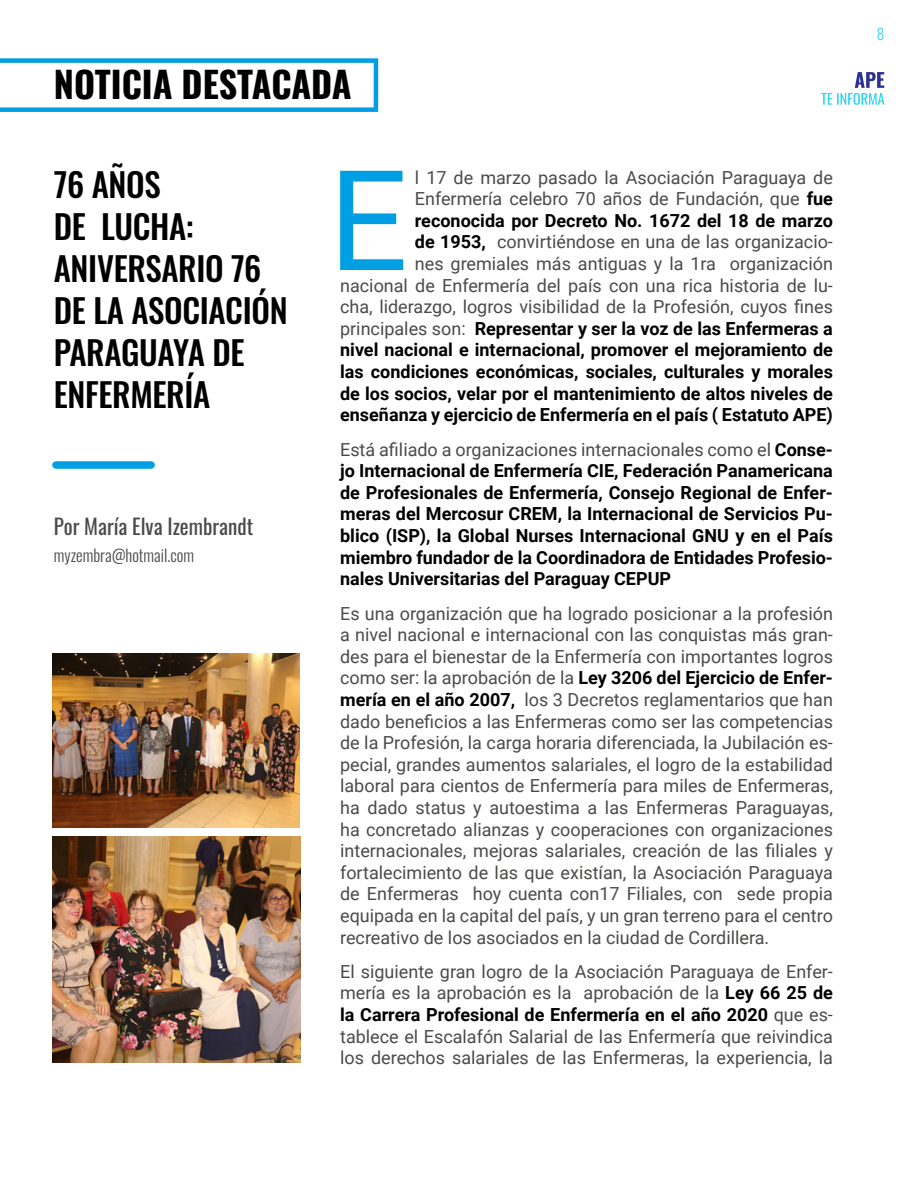
<style>
.page{position:relative;width:918px;height:1188px;background:#fff}
.page>*{position:absolute;margin:0;border:0;box-sizing:border-box;transform-origin:0 0}
.t1{font:139.5px "Roboto";color:#009fe3}
.t2{font:700 36px "Oswald";color:#000}
.t3{font:500 33px/42px "Oswald";letter-spacing:-.01em;color:#000}
.t4{font:21px "Oswald";color:#4a4a49}
.t5{font:18px/21.6px "Roboto";color:#4a4a49;text-align:justify}
.t6{font:700 18px/21.6px "Roboto";color:#000;text-align:right}
.t7{font:300 16.5px "Oswald";color:#4a4a49}
.t8{font:300 15px "Oswald";color:#2dd6f0}
.s1{font-weight:400;color:#4a4a49}
.s2{font-weight:700;color:#000}
</style>
<div class="page">
<svg style="left:821px;top:72px;width:63px;height:33px"></svg>
<svg style="left:0;top:58px;width:378px;height:54px"></svg>
<div style="left:56px;top:461px;width:95px;height:8px;background:#009fe3"></div>
<img style="left:52px;top:836px;width:248px;height:226px">
<img style="left:52px;top:654px;width:248px;height:174px">
<h2 class="t2" style="left:54px;top:53px;width:299px">NOTICIA DESTACADA</h2>
<h3 class="t3" style="left:54px;top:160px;width:235px">76 AÑOS<br>DE LUCHA:<br>ANIVERSARIO 76<br>DE LA ASOCIACIÓN<br>PARAGUAYA DE<br>ENFERMERÍA</h3>
<p class="t4" style="left:54px;top:508px;width:201px">Por María Elva Izembrandt</p>
<p class="t7" style="left:54px;top:540px;width:142px">myzembra@hotmail.com</p>
<p class="t6" style="left:340px;top:166px;width:494px"><span class="s1">l 17 de marzo pasado la Asociación Paraguaya de Enfermería celebro 70 años de Fundación, que</span> fue reconocida por Decreto No. 1672 del 18 de marzo<br>de 1953, <span class="s1">convirtiéndose en una de las organizacio-<br>nes gremiales más antiguas y la 1ra organización<br>nacional de Enfermería del país con una rica historia de lu&shy;cha, liderazgo, logros visibilidad de la Profesión, cuyos fines principales son:</span> Representar y ser la voz de las Enfermeras a nivel nacional e internacional, promover el mejoramiento de las condiciones económicas, sociales, culturales y morales de los socios, velar por el mantenimiento de altos niveles de enseñanza y ejercicio de Enfermería en el país ( Estatuto APE)</p>
<p class="t6" style="left:340px;top:438px;width:494px;text-align:justify"><span class="s1">Está afiliado a organizaciones internacionales como el</span> Conse&shy;jo Internacional de Enfermería CIE, Federación Panamericana de Profesionales de Enfermería, Consejo Regional de Enfer&shy;meras del Mercosur CREM, la Internacional de Servicios Pu&shy;blico (ISP), la Global Nurses Internacional GNU y en el País miembro fundador de la Coordinadora de Entidades Profesio&shy;nales Universitarias del Paraguay CEPUP</p>
<p class="t5" style="left:340px;top:602px;width:494px">Es una organización que ha logrado posicionar a la profesión a nivel nacional e internacional con las conquistas más gran&shy;des para el bienestar de la Enfermería con importantes logros como ser: la aprobación de la <span class="s2">Ley 3206 del Ejercicio de Enfer&shy;mería en el año 2007,</span> los 3 Decretos reglamentarios que han dado beneficios a las Enfermeras como ser las competencias de la Profesión, la carga horaria diferenciada, la Jubilación es&shy;pecial, grandes aumentos salariales, el logro de la estabilidad laboral para cientos de Enfermería para miles de Enfermeras, ha dado status y autoestima a las Enfermeras Paraguayas, ha concretado alianzas y cooperaciones con organizaciones internacionales, mejoras salariales, creación de las filiales y fortalecimiento de las que existían, la Asociación Paraguaya de Enfermeras hoy cuenta con17 Filiales, con sede propia equipada en la capital del país, y un gran terreno para el centro recreativo de los asociados en la ciudad de Cordillera.</p>
<p class="t5" style="left:340px;top:960px;width:494px">El siguiente gran logro de la Asociación Paraguaya de Enfer&shy;mería es la aprobación es la aprobación de la <span class="s2">Ley 66 25 de la Carrera Profesional de Enfermería en el año 2020</span> que es&shy;tablece el Escalafón Salarial de las Enfermería que reivindica los derechos salariales de las Enfermeras, la experiencia, la</p>
<h1 class="t1" style="left:329px;top:123px;width:81px">E</h1>
<p class="t8" style="left:877px;top:21px;width:9px">8</p>
</div>
